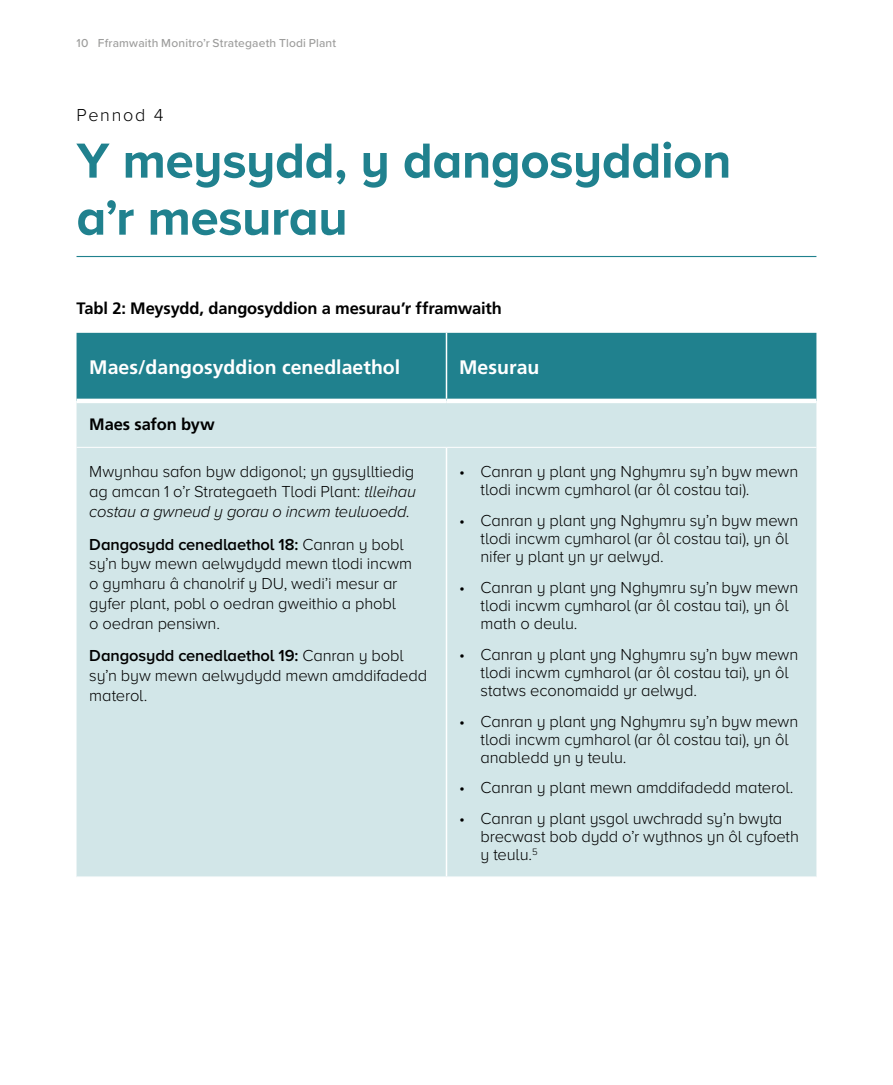
<style>
.page{position:relative;width:893px;height:1085px;background:#fff}
.page>*{position:absolute;margin:0;border:0;box-sizing:border-box;transform-origin:0 0}
.Bold_Page_Header_with_rule{font:700 51px/57px "Proxima Nova";letter-spacing:-.01em;color:#20818e}
.table_heading{font:700 19.5px "Frutiger LT Std";color:#fff}
.Small_CAPS_Chapter_Header{font:300 18px "Proxima Nova";letter-spacing:.095em;color:#000}
.Bullets{font:300 16.5px/18px "Proxima Nova";letter-spacing:-.005em;color:#000}
.Body{font:300 16.5px/19.8px "Proxima Nova";letter-spacing:-.005em;color:#000}
.Body-2{font:700 16.5px "Frutiger LT Std";letter-spacing:-.01em;color:#000}
.t1{font:500 12px "Proxima Nova";letter-spacing:.015em;color:#9d9d9c}
.s1{font-style:italic}
.s2{font-weight:600}
</style>
<div class="page">
<hr style="left:77px;top:256px;width:739px;height:1px;background:#20818e">
<div style="left:77px;top:333px;width:739px;height:65px;background:#20818e"></div>
<div style="left:77px;top:403px;width:739px;height:473px;background:#d2e6e8"></div>
<hr style="left:77px;top:447px;width:369px;height:1px;background:#fff">
<hr style="left:446px;top:447px;width:370px;height:1px;background:#fff">
<hr style="left:446px;top:333px;width:1px;height:65px;background:#fff">
<hr style="left:446px;top:447px;width:1px;height:429px;background:#fff">
<p class="t1" style="left:77px;top:34px;width:261px">10 Fframwaith Monitro’r Strategaeth Tlodi Plant</p>
<p class="Small_CAPS_Chapter_Header" style="left:77px;top:101px;width:89px">Pennod 4</p>
<h2 class="Bold_Page_Header_with_rule" style="left:77px;top:131px;width:656px">Y meysydd, y dangosyddion a’r mesurau</h2>
<p class="Body-2" style="left:77px;top:298px;width:427px">Tabl 2: Meysydd, dangosyddion a mesurau’r fframwaith</p>
<p class="table_heading" style="left:89px;top:356px;width:312px">Maes/dangosyddion cenedlaethol</p>
<p class="table_heading" style="left:459px;top:356px;width:82px">Mesurau</p>
<p class="Body-2" style="left:89px;top:415px;width:127px">Maes safon byw</p>
<p class="Body" style="left:89px;top:461px;width:328px;text-align:justify">Mwynhau safon byw ddigonol; yn gysylltiedig ag amcan 1 o’r Strategaeth Tlodi Plant: <span class="s1">tlleihau costau a gwneud y gorau o incwm teuluoedd</span>.</p>
<p class="Body" style="left:89px;top:533px;width:324px"><span class="s2">Dangosydd cenedlaethol 18:</span> Canran y bobl sy’n byw mewn aelwydydd mewn tlodi incwm o gymharu â chanolrif y DU, wedi’i mesur ar gyfer plant, pobl o oedran gweithio a phobl<br>o oedran pensiwn.</p>
<p class="Body" style="left:89px;top:645px;width:339px"><span class="s2">Dangosydd cenedlaethol 19:</span> Canran y bobl sy’n byw mewn aelwydydd mewn amddifadedd materol.</p>
<p class="Bullets" style="left:480px;top:462px;width:319px;text-indent:-21px">• Canran y plant yng Nghymru sy’n byw mewn tlodi incwm cymharol (ar ôl costau tai).</p>
<p class="Bullets" style="left:480px;top:510px;width:319px;text-indent:-21px">• Canran y plant yng Nghymru sy’n byw mewn tlodi incwm cymharol (ar ôl costau tai), yn ôl nifer y plant yn yr aelwyd.</p>
<p class="Bullets" style="left:480px;top:577px;width:319px;text-indent:-21px">• Canran y plant yng Nghymru sy’n byw mewn tlodi incwm cymharol (ar ôl costau tai), yn ôl math o deulu.</p>
<p class="Bullets" style="left:480px;top:644px;width:319px;text-indent:-21px">• Canran y plant yng Nghymru sy’n byw mewn tlodi incwm cymharol (ar ôl costau tai), yn ôl statws economaidd yr aelwyd.</p>
<p class="Bullets" style="left:480px;top:711px;width:319px;text-indent:-21px">• Canran y plant yng Nghymru sy’n byw mewn tlodi incwm cymharol (ar ôl costau tai), yn ôl anabledd yn y teulu.</p>
<p class="Bullets" style="left:459px;top:777px;width:336px">• Canran y plant mewn amddifadedd materol.</p>
<p class="Bullets" style="left:480px;top:808px;width:320px;text-indent:-21px">• Canran y plant ysgol uwchradd sy’n bwyta brecwast bob dydd o’r wythnos yn ôl cyfoeth y teulu.<sup>5</sup></p>
</div>
